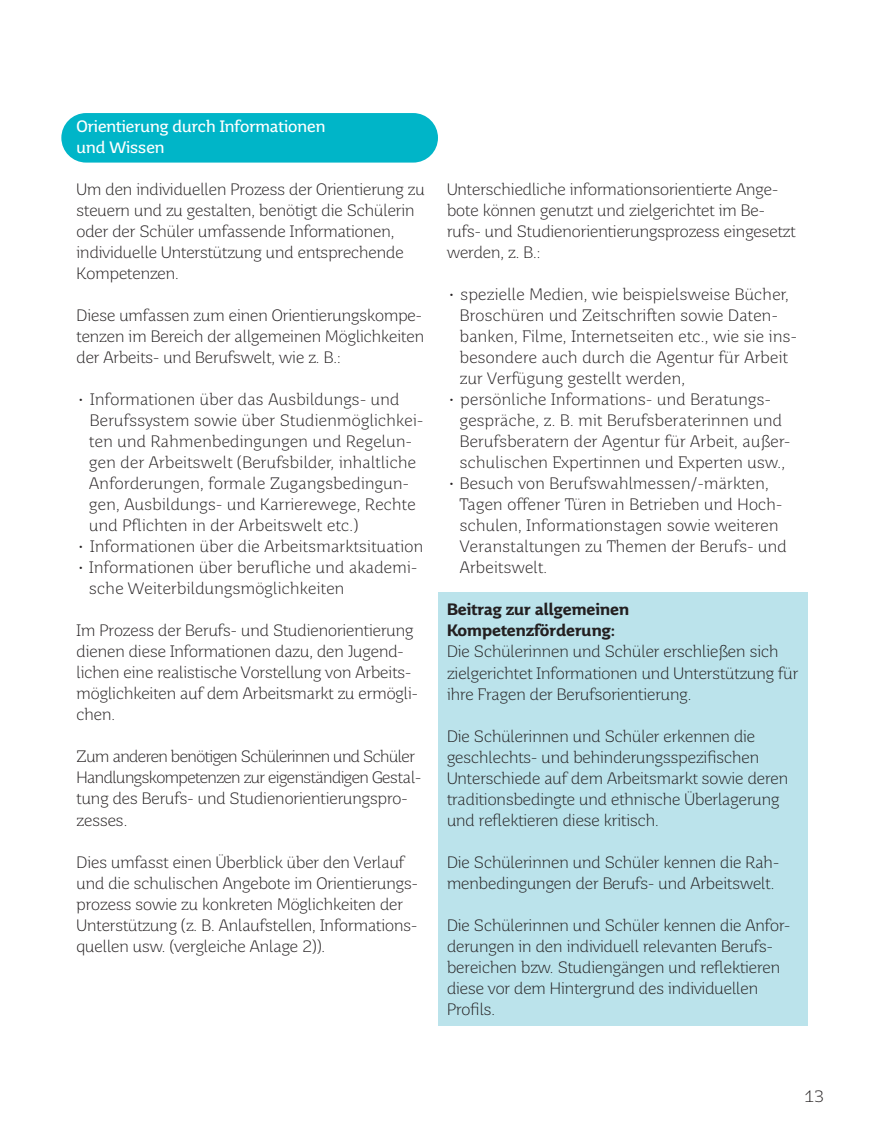
<style>
.page{position:relative;width:876px;height:1136px;background:#fff}
.page>*{position:absolute;margin:0;border:0;box-sizing:border-box;transform-origin:0 0}
.t1{font:300 16.5px/21px "Saar Pro";color:#231f20}
.t2{font:300 16.5px/21px "Saar Pro";letter-spacing:.02em;color:#231f20}
.t3{font:300 16.5px/21px "Saar Pro";letter-spacing:-.03em;color:#231f20}
.t4{font:700 16.5px/21px "Saar Pro";color:#231f20}
.t5{font:16.5px/21px "Saar Pro";color:#fff}
</style>
<div class="page">
<div style="left:61px;top:113px;width:377px;height:49px;background:#00b5c8;border-radius:25px"></div>
<div style="left:438px;top:592px;width:370px;height:433px;background:#bbe3eb"></div>
<p class="t5" style="left:77px;top:116px;width:250px">Orientierung durch Informationen und Wissen</p>
<p class="t1" style="left:77px;top:179px;width:350px">Um den individuellen Prozess der Orientierung zu steuern und zu gestalten, benötigt die Schülerin oder der Schüler umfassende Informationen, individuelle Unterstützung und entsprechende Kompetenzen.</p>
<p class="t1" style="left:77px;top:305px;width:349px">Diese umfassen zum einen Orientierungskompe&shy;tenzen im Bereich der allgemeinen Möglichkeiten der Arbeits- und Berufswelt, wie z. B.:</p>
<p class="t2" style="left:89px;top:389px;width:336px;text-indent:-13px">• Informationen über das Ausbildungs- und Berufssystem sowie über Studienmöglichkei&shy;ten und Rahmenbedingungen und Regelun&shy;gen der Arbeitswelt (Berufsbilder, inhaltliche Anforderungen, formale Zugangsbedingun&shy;gen, Ausbildungs- und Karrierewege, Rechte und Pflichten in der Arbeitswelt etc.)</p>
<p class="t2" style="left:77px;top:536px;width:348px">• Informationen über die Arbeitsmarktsituation</p>
<p class="t2" style="left:89px;top:557px;width:330px;text-indent:-13px">• Informationen über berufliche und akademi&shy;sche Weiterbildungsmöglichkeiten</p>
<p class="t1" style="left:77px;top:620px;width:343px">Im Prozess der Berufs- und Studienorientierung dienen diese Informationen dazu, den Jugend&shy;lichen eine realistische Vorstellung von Arbeits&shy;möglichkeiten auf dem Arbeitsmarkt zu ermögli&shy;chen.</p>
<p class="t3" style="left:77px;top:746px;width:346px">Zum anderen benötigen Schülerinnen und Schüler Handlungskompetenzen zur eigenständigen Gestal&shy;tung des Berufs- und Studienorientierungspro&shy;zesses.</p>
<p class="t1" style="left:77px;top:851px;width:343px">Dies umfasst einen Überblick über den Verlauf und die schulischen Angebote im Orientierungs&shy;prozess sowie zu konkreten Möglichkeiten der Unterstützung (z. B. Anlaufstellen, Informations&shy;quellen usw. (vergleiche Anlage 2)).</p>
<p class="t1" style="left:447px;top:179px;width:350px">Unterschiedliche informationsorientierte Ange&shy;bote können genutzt und zielgerichtet im Be&shy;rufs- und Studienorientierungsprozess eingesetzt werden, z. B.:</p>
<p class="t2" style="left:460px;top:284px;width:339px;text-indent:-13px">• spezielle Medien, wie beispielsweise Bücher, Broschüren und Zeitschriften sowie Daten&shy;banken, Filme, Internetseiten etc., wie sie ins&shy;besondere auch durch die Agentur für Arbeit zur Verfügung gestellt werden,</p>
<p class="t2" style="left:460px;top:389px;width:332px;text-indent:-13px">• persönliche Informations- und Beratungs&shy;gespräche, z. B. mit Berufsberaterinnen und Berufsberatern der Agentur für Arbeit, außer&shy;schulischen Expertinnen und Experten usw.,</p>
<p class="t2" style="left:460px;top:473px;width:328px;text-indent:-13px">• Besuch von Berufswahlmessen/-märkten, Tagen offener Türen in Betrieben und Hoch&shy;schulen, Informationstagen sowie weiteren Veranstaltungen zu Themen der Berufs- und Arbeitswelt.</p>
<p class="t4" style="left:447px;top:599px;width:184px">Beitrag zur allgemeinen<br>Kompetenzförderung:</p>
<p class="t1" style="left:447px;top:641px;width:353px">Die Schülerinnen und Schüler erschließen sich zielgerichtet Informationen und Unterstützung für ihre Fragen der Berufsorientierung.</p>
<p class="t1" style="left:447px;top:725px;width:343px">Die Schülerinnen und Schüler erkennen die geschlechts- und behinderungsspezifischen Unterschiede auf dem Arbeitsmarkt sowie deren traditionsbedingte und ethnische Überlagerung und reflektieren diese kritisch.</p>
<p class="t1" style="left:447px;top:851px;width:334px">Die Schülerinnen und Schüler kennen die Rah&shy;menbedingungen der Berufs- und Arbeitswelt.</p>
<p class="t1" style="left:447px;top:914px;width:345px">Die Schülerinnen und Schüler kennen die Anfor&shy;derungen in den individuell relevanten Berufs&shy;bereichen bzw. Studiengängen und reflektieren diese vor dem Hintergrund des individuellen Profils.</p>
<p class="t1" style="left:805px;top:1085px;width:21px">13</p>
</div>
